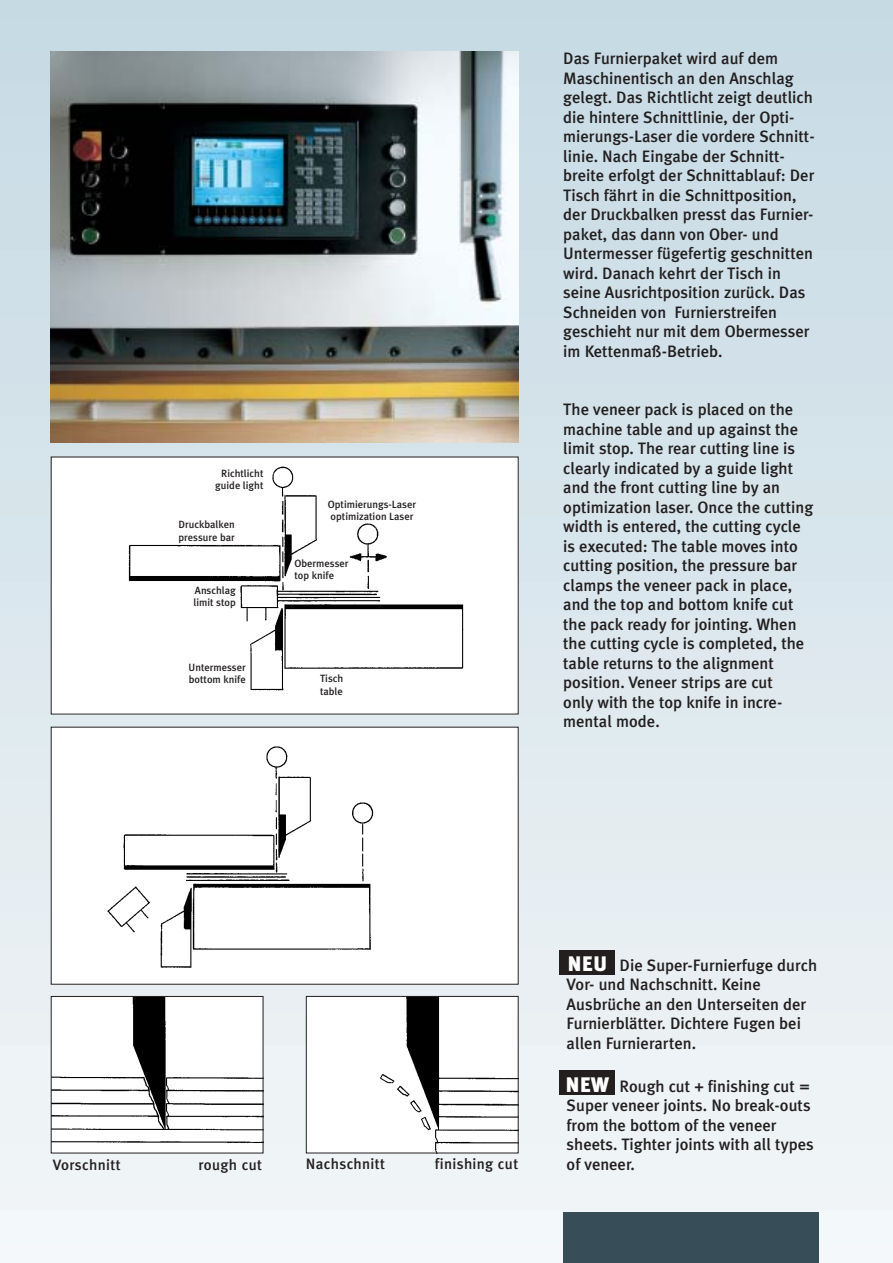
<style>
.page{position:relative;width:893px;height:1263px;background:#fff}
.page>*{position:absolute;margin:0;border:0;box-sizing:border-box;transform-origin:0 0}
.t1{font:900 21px "Meta Plus";color:#fff}
.t2{font:500 16.5px/19.5px "Meta Plus";color:#231f1f}
.t3{font:500 15px "Meta Plus";letter-spacing:.02em;color:#231f1f}
.t4{font:500 10.5px/12.6px "Meta Plus";color:#231f1f}
</style>
<div class="page">
<div style="left:0;top:0;width:893px;height:27px;background:#c6dae4"></div>
<div style="left:0;top:11px;width:893px;height:49px;background:#c7dbe4"></div>
<div style="left:0;top:44px;width:893px;height:49px;background:#c8dbe5"></div>
<div style="left:0;top:77px;width:893px;height:50px;background:#cadde7"></div>
<div style="left:0;top:110px;width:893px;height:50px;background:#cbdde7"></div>
<div style="left:0;top:143px;width:893px;height:50px;background:#ccdee7"></div>
<div style="left:0;top:176px;width:893px;height:50px;background:#cddee7"></div>
<div style="left:0;top:209px;width:893px;height:50px;background:#cedee7"></div>
<div style="left:0;top:242px;width:893px;height:50px;background:#cfe0e9"></div>
<div style="left:0;top:276px;width:893px;height:49px;background:#d0e0e9"></div>
<div style="left:0;top:309px;width:893px;height:49px;background:#d1e0e9"></div>
<div style="left:0;top:342px;width:893px;height:49px;background:#d2e0e9"></div>
<div style="left:0;top:375px;width:893px;height:49px;background:#d3e2e9"></div>
<div style="left:0;top:408px;width:893px;height:50px;background:#d5e4eb"></div>
<div style="left:0;top:441px;width:893px;height:50px;background:#d6e4eb"></div>
<div style="left:0;top:474px;width:893px;height:50px;background:#d7e5eb"></div>
<div style="left:0;top:507px;width:893px;height:50px;background:#d7e5ec"></div>
<div style="left:0;top:540px;width:893px;height:50px;background:#d8e5ec"></div>
<div style="left:0;top:574px;width:893px;height:49px;background:#dbe7ee"></div>
<div style="left:0;top:607px;width:893px;height:49px;background:#dce8ee"></div>
<div style="left:0;top:640px;width:893px;height:49px;background:#dee8ee"></div>
<div style="left:0;top:673px;width:893px;height:49px;background:#dfe9ee"></div>
<div style="left:0;top:706px;width:893px;height:50px;background:#e0ebf0"></div>
<div style="left:0;top:739px;width:893px;height:50px;background:#e2ecf0"></div>
<div style="left:0;top:772px;width:893px;height:50px;background:#e3ecf0"></div>
<div style="left:0;top:805px;width:893px;height:50px;background:#e4ecf0"></div>
<div style="left:0;top:838px;width:893px;height:50px;background:#e5edf0"></div>
<div style="left:0;top:872px;width:893px;height:49px;background:#e7eef3"></div>
<div style="left:0;top:905px;width:893px;height:49px;background:#e8eff3"></div>
<div style="left:0;top:938px;width:893px;height:49px;background:#e9eff3"></div>
<div style="left:0;top:971px;width:893px;height:49px;background:#eaeff3"></div>
<div style="left:0;top:1004px;width:893px;height:50px;background:#ebf0f3"></div>
<div style="left:0;top:1037px;width:893px;height:50px;background:#edf3f6"></div>
<div style="left:0;top:1070px;width:893px;height:50px;background:#eef3f6"></div>
<div style="left:0;top:1103px;width:893px;height:50px;background:#eef4f6"></div>
<div style="left:0;top:1136px;width:893px;height:50px;background:#eff4f6"></div>
<div style="left:0;top:1170px;width:893px;height:49px;background:#f0f4f6"></div>
<div style="left:0;top:1203px;width:893px;height:49px;background:#f3f8fa"></div>
<div style="left:0;top:1236px;width:893px;height:26px;background:#f4f8fa"></div>
<img style="left:51px;top:51px;width:468px;height:391px">
<img style="left:308px;top:998px;width:209px;height:153px">
<div style="left:306px;top:996px;width:213px;height:157px;border:1px solid #231f1f"></div>
<img style="left:53px;top:998px;width:208px;height:153px">
<div style="left:51px;top:996px;width:212px;height:157px;border:1px solid #231f1f"></div>
<div style="left:560px;top:950px;width:55px;height:24px;background:#231f1f"></div>
<div style="left:560px;top:1071px;width:55px;height:24px;background:#231f1f"></div>
<div style="left:51px;top:457px;width:467px;height:257px;background:#fff"></div>
<div style="left:51px;top:727px;width:467px;height:257px;background:#fff"></div>
<img style="left:128px;top:466px;width:336px;height:225px">
<div style="left:190px;top:468px;width:73px;height:42px;background:#fff"></div>
<div style="left:162px;top:585px;width:74px;height:61px;background:#fff"></div>
<div style="left:172px;top:662px;width:74px;height:45px;background:#fff"></div>
<img style="left:107px;top:746px;width:267px;height:222px">
<div style="left:563px;top:1212px;width:255px;height:50px;background:#374e59"></div>
<p class="t4" style="left:215px;top:467px;width:50px;text-align:center">Richtlicht guide light</p>
<p class="t4" style="left:179px;top:518px;width:58px">Druckbalken pressure bar</p>
<p class="t4" style="left:193px;top:583px;width:44px">Anschlag limit stop</p>
<p class="t4" style="left:189px;top:660px;width:59px">Untermesser bottom knife</p>
<p class="t4" style="left:328px;top:498px;width:90px">Optimierungs-Laser optimization Laser</p>
<p class="t4" style="left:294px;top:557px;width:56px">Obermesser top knife</p>
<p class="t4" style="left:320px;top:672px;width:25px">Tisch table</p>
<p class="t2" style="left:563px;top:48px;width:253px">Das Furnierpaket wird auf dem Maschinentisch an den Anschlag gelegt. Das Richtlicht zeigt deutlich die hintere Schnittlinie, der Opti&shy;mierungs-Laser die vordere Schnitt&shy;linie. Nach Eingabe der Schnitt&shy;breite erfolgt der Schnittablauf: Der Tisch fährt in die Schnittposition, der Druckbalken presst das Furnier&shy;paket, das dann von Ober- und Untermesser fügefertig geschnitten wird. Danach kehrt der Tisch in seine Ausrichtposition zurück. Das Schneiden von Furnierstreifen geschieht nur mit dem Obermesser im Kettenmaß-Betrieb.</p>
<p class="t2" style="left:563px;top:399px;width:251px">The veneer pack is placed on the machine table and up against the limit stop. The rear cutting line is clearly indicated by a guide light and the front cutting line by an optimization laser. Once the cutting width is entered, the cutting cycle is executed: The table moves into cutting position, the pressure bar clamps the veneer pack in place, and the top and bottom knife cut the pack ready for jointing. When the cutting cycle is completed, the table returns to the alignment position. Veneer strips are cut<br>only with the top knife in incre&shy;mental mode.</p>
<p class="t3" style="left:53px;top:1156px;width:69px">Vorschnitt</p>
<p class="t3" style="left:198px;top:1156px;width:65px">rough cut</p>
<p class="t3" style="left:306px;top:1155px;width:81px">Nachschnitt</p>
<p class="t3" style="left:435px;top:1155px;width:85px">finishing cut</p>
<p class="t1" style="left:567px;top:952px;width:41px">NEU</p>
<p class="t2" style="left:567px;top:955px;width:252px;text-indent:53px">Die Super-Furnierfuge durch<br>Vor- und Nachschnitt. Keine<br>Ausbrüche an den Unterseiten der<br>Furnierblätter. Dichtere Fugen bei allen Furnierarten.</p>
<p class="t2" style="left:567px;top:1076px;width:249px;text-indent:53px">Rough cut + finishing cut =<br>Super veneer joints. No break-outs from the bottom of the veneer sheets. Tighter joints with all types of veneer.</p>
<p class="t1" style="left:565px;top:1072px;width:45px">NEW</p>
</div>
